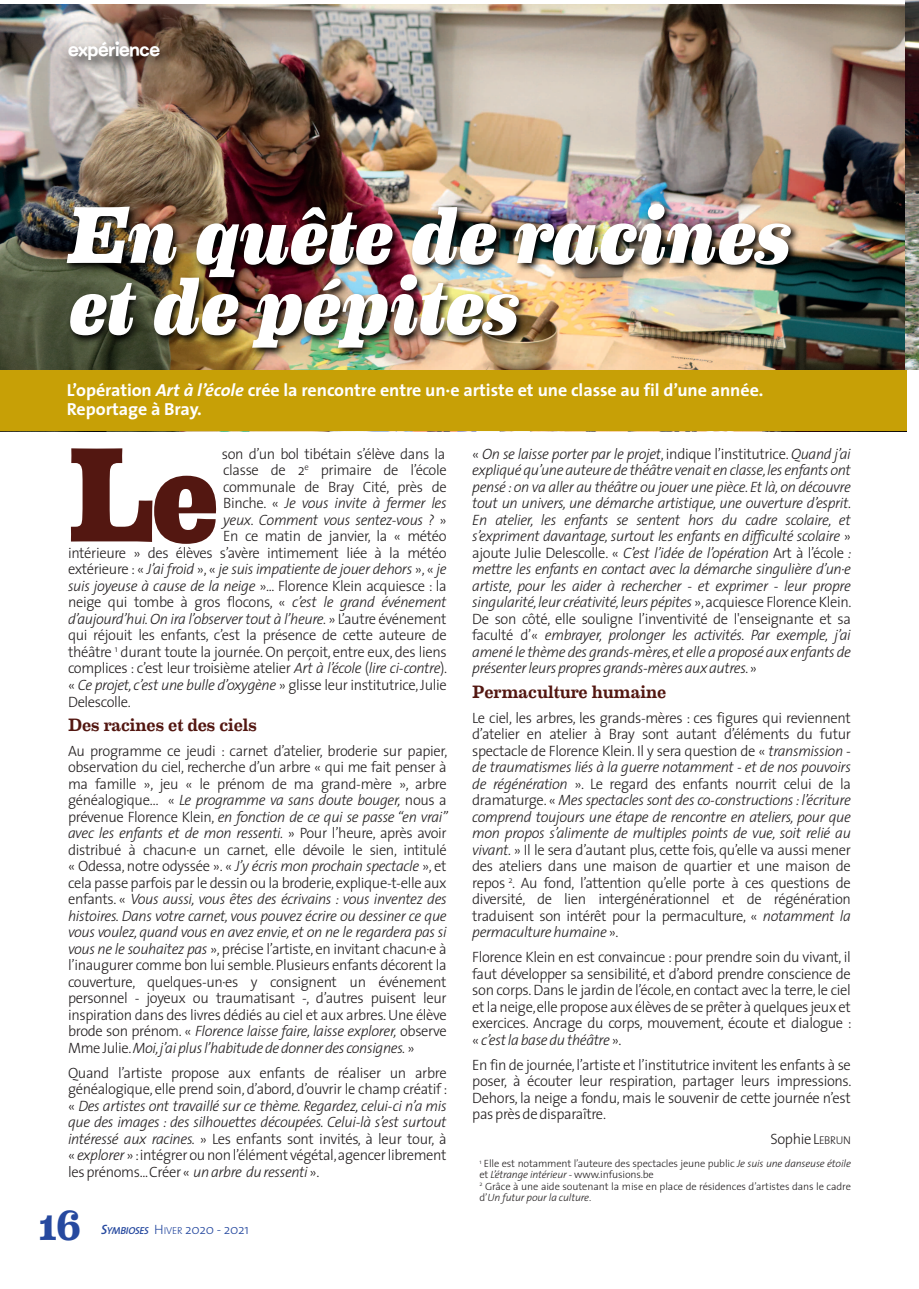
<style>
.page{position:relative;width:919px;height:1289px;background:#fff}
.page>*{position:absolute;margin:0;border:0;box-sizing:border-box;transform-origin:0 0}
.t1{font:800 134.85px "Eames Century Modern";color:#531711}
.t2{font:italic 800 81px/70.5px "Eames Century Modern";letter-spacing:-.02em;color:#fff}
.t3{font:700 42px "Eames Century Modern";color:#26499f}
.t4{font:19.5px "Shag Lounge";letter-spacing:-.015em;color:#fff}
.t5{font:500 18px "Eames Century Modern";letter-spacing:-.005em;color:#531711}
.t6{font:700 17.4px/18.8px "The Sans";letter-spacing:-.005em;color:#fff}
.t7{font:300 15px/16.5px "The Sans";letter-spacing:-.025em;color:#231f20;text-align:justify}
.t8{font:italic 300 15px/16.5px "The Sans";letter-spacing:-.025em;color:#231f20;text-align:justify}
.t9{font:300 13.5px "The Sans";letter-spacing:-.015em;color:#26499f}
.t10{font:300 10.5px/11.2px "The Sans";letter-spacing:-.01em;color:#231f20}
.s1{font-style:italic}
.s2{font-style:normal}
.s3{font-weight:600;font-style:italic}
.s4{font-weight:600;font-style:italic;font-size:10.2px}
.s5{font-size:10.2px}
.s6{font-size:11.25px}
</style>
<div class="page">
<img style="left:0;top:5px;width:905px;height:365px">
<img style="left:60px;top:32px;width:374px;height:52px">
<img style="left:905px;top:0;width:13px;height:179px">
<img style="left:53px;top:179px;width:865px;height:253px">
<div style="left:0;top:370px;width:906px;height:61px;background:#c7a006"></div>
<p class="t4" style="left:68px;top:43px;width:93px">expérience</p>
<p class="t2" style="left:68px;top:208px;width:724px">En quête de racines et de pépites</p>
<p class="t6" style="left:67px;top:382px;width:698px">L’opération <span class="s1">Art à l’école</span> crée la rencontre entre un·e artiste et une classe au fil d’une année.<br>Reportage à Bray.</p>
<p class="t1" style="left:68px;top:442px;width:152px">Le</p>
<p class="t7" style="left:222px;top:447px;width:225px">son d’un bol tibétain s’élève dans la</p>
<p class="t7" style="left:223px;top:463px;width:225px">classe de 2<sup>e</sup> primaire de l’école</p>
<p class="t7" style="left:223px;top:480px;width:225px">communale de Bray Cité, près de</p>
<p class="t8" style="left:223px;top:496px;width:225px"><span class="s2">Binche. «</span> Je vous invite à fermer les</p>
<p class="t8" style="left:223px;top:513px;width:225px">yeux. Comment vous sentez-vous ? <span class="s2">»</span></p>
<p class="t7" style="left:223px;top:529px;width:225px">En ce matin de janvier, la « météo</p>
<p class="t7" style="left:68px;top:546px;width:380px">intérieure » des élèves s’avère intimement liée à la météo</p>
<p class="t8" style="left:68px;top:562px;width:380px"><span class="s2">extérieure : «</span> J’ai froid <span class="s2">», «</span> je suis impatiente de jouer dehors <span class="s2">», «</span> je</p>
<p class="t7" style="left:68px;top:579px;width:380px"><span class="s1">suis joyeuse à cause de la neige</span> »... Florence Klein acquiesce : la</p>
<p class="t7" style="left:68px;top:595px;width:380px">neige qui tombe à gros flocons, « <span class="s1">c’est le grand événement</span></p>
<p class="t8" style="left:68px;top:612px;width:380px">d’aujourd’hui. On ira l’observer tout à l’heure. <span class="s2">» L’autre événement</span></p>
<p class="t7" style="left:68px;top:628px;width:380px">qui réjouit les enfants, c’est la présence de cette auteure de</p>
<p class="t7" style="left:68px;top:645px;width:380px">théâtre <sup>1</sup> durant toute la journée. On perçoit, entre eux, des liens</p>
<p class="t7" style="left:68px;top:661px;width:381px">complices : c’est leur troisième atelier <span class="s1">Art à l’école</span> (<span class="s1">lire ci-contre</span>).</p>
<p class="t8" style="left:68px;top:678px;width:380px"><span class="s2">«</span> Ce projet, c’est une bulle d’oxygène <span class="s2">» glisse leur institutrice, Julie</span></p>
<p class="t7" style="left:68px;top:694px;width:64px">Delescolle.</p>
<p class="t5" style="left:68px;top:718px;width:190px">Des racines et des ciels</p>
<p class="t7" style="left:68px;top:744px;width:381px">Au programme ce jeudi : carnet d’atelier, broderie sur papier, observation du ciel, recherche d’un arbre « qui me fait penser à ma famille », jeu « le prénom de ma grand-mère », arbre généalogique… « <span class="s1">Le programme va sans doute bouger,</span> nous a prévenue Florence Klein, <span class="s1">en fonction de ce qui se passe “en vrai” avec les enfants et de mon ressenti.</span> » Pour l’heure, après avoir distribué à chacun·e un carnet, elle dévoile le sien, intitulé « Odessa, notre odyssée ». « <span class="s1">J’y écris mon prochain spectacle</span> », et cela passe parfois par le dessin ou la broderie, explique-t-elle aux enfants. « <span class="s1">Vous aussi, vous êtes des écrivains : vous inventez des histoires. Dans votre carnet, vous pouvez écrire ou dessiner ce que vous voulez, quand vous en avez envie, et on ne le regardera pas si vous ne le souhaitez pas</span> », précise l’artiste, en invitant chacun·e à l’inaugurer comme bon lui semble. Plusieurs enfants décorent la couverture, quelques-un·es y consignent un événement personnel - joyeux ou traumatisant -, d’autres puisent leur inspiration dans des livres dédiés au ciel et aux arbres. Une élève brode son prénom. « <span class="s1">Florence laisse faire, laisse explorer,</span> observe Mme Julie. <span class="s1">Moi, j’ai plus l’habitude de donner des consignes.</span> »</p>
<p class="t7" style="left:68px;top:1066px;width:381px">Quand l’artiste propose aux enfants de réaliser un arbre généalogique, elle prend soin, d’abord, d’ouvrir le champ créatif : « <span class="s1">Des artistes ont travaillé sur ce thème. Regardez, celui-ci n’a mis que des images : des silhouettes découpées. Celui-là s’est surtout intéressé aux racines.</span> » Les enfants sont invités, à leur tour, à « <span class="s1">explorer</span> » : intégrer ou non l’élément végétal, agencer librement les prénoms... Créer « <span class="s1">un arbre du ressenti</span> ».</p>
<p class="t3" style="left:39px;top:1210px;width:44px">16</p>
<p class="t9" style="left:101px;top:1223px;width:149px"><span class="s3">S</span><span class="s4">YMBIOSES</span> H<span class="s5">IVER</span> 2020 - 2021</p>
<p class="t8" style="left:472px;top:447px;width:381px"><span class="s2">«</span> On se laisse porter par le projet<span class="s2">, indique l’institutrice.</span> Quand j’ai expliqué qu’une auteure de théâtre venait en classe, les enfants ont pensé : on va aller au théâtre ou jouer une pièce. Et là, on découvre tout un univers, une démarche artistique, une ouverture d’esprit.<br>En atelier, les enfants se sentent hors du cadre scolaire, et s’expriment davantage, surtout les enfants en difficulté scolaire <span class="s2">» ajoute Julie Delescolle. «</span> C’est l’idée de l’opération <span class="s2">Art à l’école</span> : mettre les enfants en contact avec la démarche singulière d’un·e artiste, pour les aider à rechercher - et exprimer - leur propre singularité, leur créativité, leurs pépites <span class="s2">», acquiesce Florence Klein.<br>De son côté, elle souligne l’inventivité de l'enseignante et sa faculté d’«</span> embrayer, prolonger les activités. Par exemple, j’ai amené le thème des grands-mères, et elle a proposé aux enfants de présenter leurs propres grands-mères aux autres. <span class="s2">»</span></p>
<p class="t5" style="left:472px;top:685px;width:196px">Permaculture humaine</p>
<p class="t7" style="left:472px;top:711px;width:380px">Le ciel, les arbres, les grands-mères : ces figures qui reviennent d’atelier en atelier à Bray sont autant d’éléments du futur spectacle de Florence Klein. Il y sera question de « <span class="s1">transmission - de traumatismes liés à la guerre notamment - et de nos pouvoirs de régénération</span> ». Le regard des enfants nourrit celui de la dramaturge. « <span class="s1">Mes spectacles sont des co-constructions : l’écriture comprend toujours une étape de rencontre en ateliers, pour que mon propos s’alimente de multiples points de vue, soit relié au vivant.</span> » Il le sera d’autant plus, cette fois, qu’elle va aussi mener des ateliers dans une maison de quartier et une maison de repos <sup>2</sup>. Au fond, l’attention qu’elle porte à ces questions de diversité, de lien intergénérationnel et de régénération traduisent son intérêt pour la permaculture, « <span class="s1">notamment la permaculture humaine</span> ».</p>
<p class="t7" style="left:472px;top:950px;width:381px">Florence Klein en est convaincue : pour prendre soin du vivant, il faut développer sa sensibilité, et d’abord prendre conscience de son corps. Dans le jardin de l’école, en contact avec la terre, le ciel et la neige, elle propose aux élèves de se prêter à quelques jeux et exercices. Ancrage du corps, mouvement, écoute et dialogue : « <span class="s1">c’est la base du théâtre</span> ».</p>
<p class="t7" style="left:472px;top:1058px;width:381px">En fin de journée, l’artiste et l’institutrice invitent les enfants à se poser, à écouter leur respiration, partager leurs impressions.<br>Dehors, la neige a fondu, mais le souvenir de cette journée n’est pas près de disparaître.</p>
<p class="t7" style="left:770px;top:1132px;width:82px">Sophie L<span class="s6">EBRUN</span></p>
<p class="t10" style="left:479px;top:1158px;width:373px"><sup>1</sup> Elle est notamment l’auteure des spectacles jeune public <span class="s1">Je suis une danseuse étoile </span>et <span class="s1">L’étrange intérieur -</span> www.infusions.be</p>
<p class="t10" style="left:479px;top:1181px;width:373px"><sup>2</sup> Grâce à une aide soutenant la mise en place de résidences d’artistes dans le cadre d’<span class="s1">Un futur pour la culture</span>.</p>
</div>
